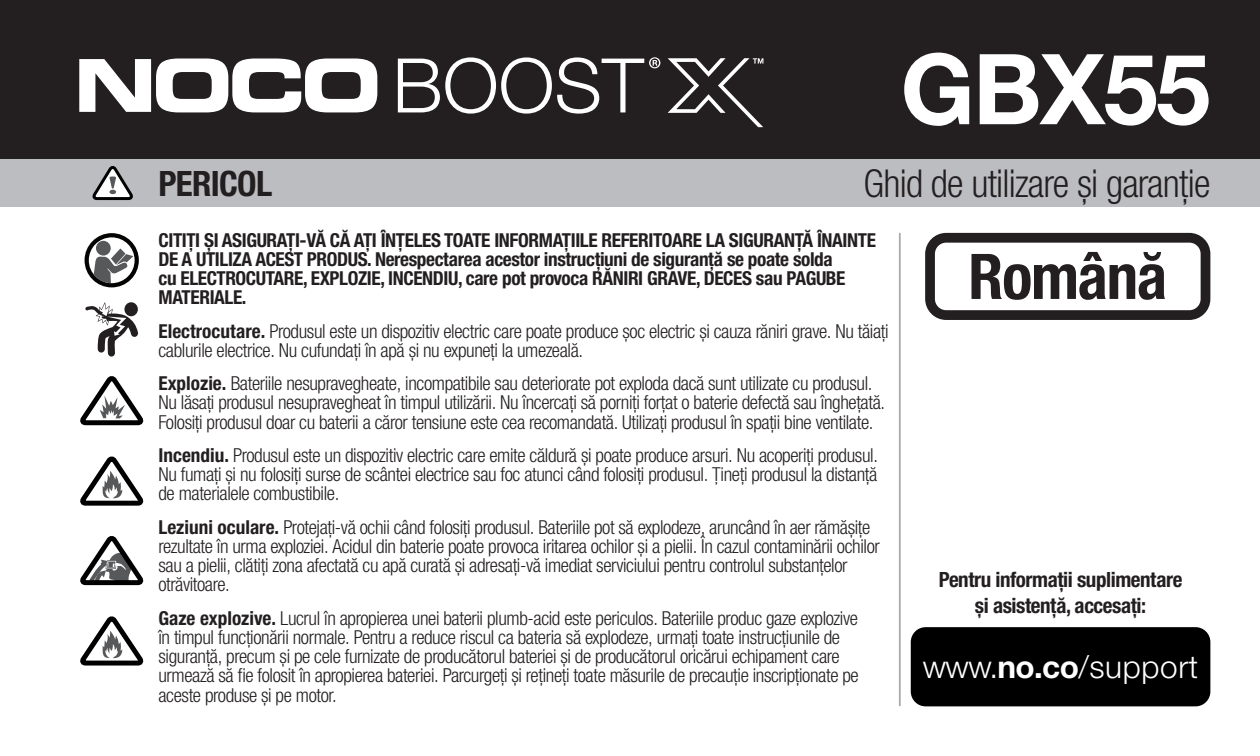
<style>
.page{position:relative;width:1260px;height:756px;background:#fff}
.page>*{position:absolute;margin:0;border:0;box-sizing:border-box;transform-origin:0 0}
.t1{font:700 condensed 63px "Helvetica Neue LTW1 G";letter-spacing:-.02em;color:#231f20}
.t2{font:300 condensed 38.5px "Helvetica Neue LTW1 G";letter-spacing:-.02em;color:#231f20}
.t3{font:700 condensed 35px "Helvetica Neue LTW1 G";letter-spacing:-.02em;color:#231f20}
.t4{font:300 31.5px "Helvetica Neue LT Std";letter-spacing:.02em;color:#fff}
.t5{font:700 condensed 21px/25.2px "Helvetica Neue LTW1 G";letter-spacing:-.02em;color:#231f20;text-align:center}
.t6{font:300 condensed 19.25px/19.2px "Helvetica Neue LTW1 G";letter-spacing:-.02em;color:#231f20}
.t7{font:700 condensed 19.25px/19.2px "Helvetica Neue LTW1 G";letter-spacing:-.02em;color:#231f20}
.s1{font-weight:700}
</style>
<div class="page">
<div style="left:0;top:0;width:1260px;height:159px;background:#231f20"></div>
<div style="left:0;top:159px;width:1260px;height:48px;background:#bcbdc0"></div>
<svg style="left:904px;top:53px;width:305px;height:73px"></svg>
<svg style="left:398px;top:57px;width:262px;height:57px"></svg>
<svg style="left:79px;top:58px;width:298px;height:54px"></svg>
<svg style="left:668px;top:58px;width:95px;height:69px;background:#484445"></svg>
<svg style="left:80px;top:616px;width:64px;height:50px"></svg>
<svg style="left:80px;top:456px;width:64px;height:50px"></svg>
<svg style="left:80px;top:536px;width:64px;height:50px"></svg>
<svg style="left:80px;top:376px;width:64px;height:50px"></svg>
<div style="left:85px;top:233px;width:54px;height:54px;background:#040503;border-radius:50%"></div>
<svg style="left:89px;top:237px;width:46px;height:46px"></svg>
<div style="left:96px;top:241px;width:15px;height:15px;background:#57585a;border-radius:50%"></div>
<svg style="left:94px;top:248px;width:39px;height:35px"></svg>
<svg style="left:85px;top:302px;width:53px;height:55px"></svg>
<svg style="left:89px;top:165px;width:45px;height:37px"></svg>
<div style="left:911px;top:627px;width:299px;height:79px;background:#000;border-radius:15px"></div>
<hr style="left:899px;top:233px;width:2px;height:473px;background:#a6a8ab">
<svg style="left:925px;top:233px;width:285px;height:87px"></svg>
<p class="t3" style="left:159px;top:162px;width:115px">PERICOL</p>
<p class="t2" style="left:864px;top:161px;width:348px">Ghid de utilizare și garanție</p>
<p class="t7" style="left:159px;top:230px;width:719px">CITIȚI ȘI ASIGURAȚI-VĂ CĂ AȚI ÎNȚELES TOATE INFORMAȚIILE REFERITOARE LA SIGURANȚĂ ÎNAINTE DE A UTILIZA ACEST PRODUS. Nerespectarea acestor instrucțiuni de siguranță se poate solda<br>cu ELECTROCUTARE, EXPLOZIE, INCENDIU, care pot provoca RĂNIRI GRAVE, DECES sau PAGUBE MATERIALE.</p>
<p class="t6" style="left:159px;top:321px;width:732px"><span class="s1">Electrocutare.</span> Produsul este un dispozitiv electric care poate produce șoc electric și cauza răniri grave. Nu tăiați cablurile electrice. Nu cufundați în apă și nu expuneți la umezeală.</p>
<p class="t6" style="left:159px;top:374px;width:728px"><span class="s1">Explozie.</span> Bateriile nesupravegheate, incompatibile sau deteriorate pot exploda dacă sunt utilizate cu produsul.<br>Nu lăsați produsul nesupravegheat în timpul utilizării. Nu încercați să porniți forțat o baterie defectă sau înghețată.<br>Folosiți produsul doar cu baterii a căror tensiune este cea recomandată. Utilizați produsul în spații bine ventilate.</p>
<p class="t6" style="left:159px;top:446px;width:721px;text-align:justify"><span class="s1">Incendiu.</span> Produsul este un dispozitiv electric care emite căldură și poate produce arsuri. Nu acoperiți produsul.<br>Nu fumați și nu folosiți surse de scântei electrice sau foc atunci când folosiți produsul. Țineți produsul la distanță de materialele combustibile.</p>
<p class="t6" style="left:159px;top:517px;width:723px"><span class="s1">Leziuni oculare.</span> Protejați-vă ochii când folosiți produsul. Bateriile pot să explodeze, aruncând în aer rămășițe rezultate în urma exploziei. Acidul din baterie poate provoca iritarea ochilor și a pielii. În cazul contaminării ochilor sau a pielii, clătiți zona afectată cu apă curată și adresați-vă imediat serviciului pentru controlul substanțelor otrăvitoare.</p>
<p class="t6" style="left:159px;top:608px;width:702px"><span class="s1">Gaze explozive.</span> Lucrul în apropierea unei baterii plumb-acid este periculos. Bateriile produc gaze explozive în timpul funcționării normale. Pentru a reduce riscul ca bateria să explodeze, urmați toate instrucțiunile de siguranță, precum și pe cele furnizate de producătorul bateriei și de producătorul oricărui echipament care urmează să fie folosit în apropierea bateriei. Parcurgeți și rețineți toate măsurile de precauție inscripționate pe aceste produse și pe motor.</p>
<p class="t1" style="left:968px;top:239px;width:200px">Română</p>
<p class="t5" style="left:939px;top:567px;width:245px">Pentru informații suplimentare și asistență, accesați:</p>
<p class="t4" style="left:923px;top:648px;width:277px">www.<span class="s1">no.co</span>/support</p>
</div>
